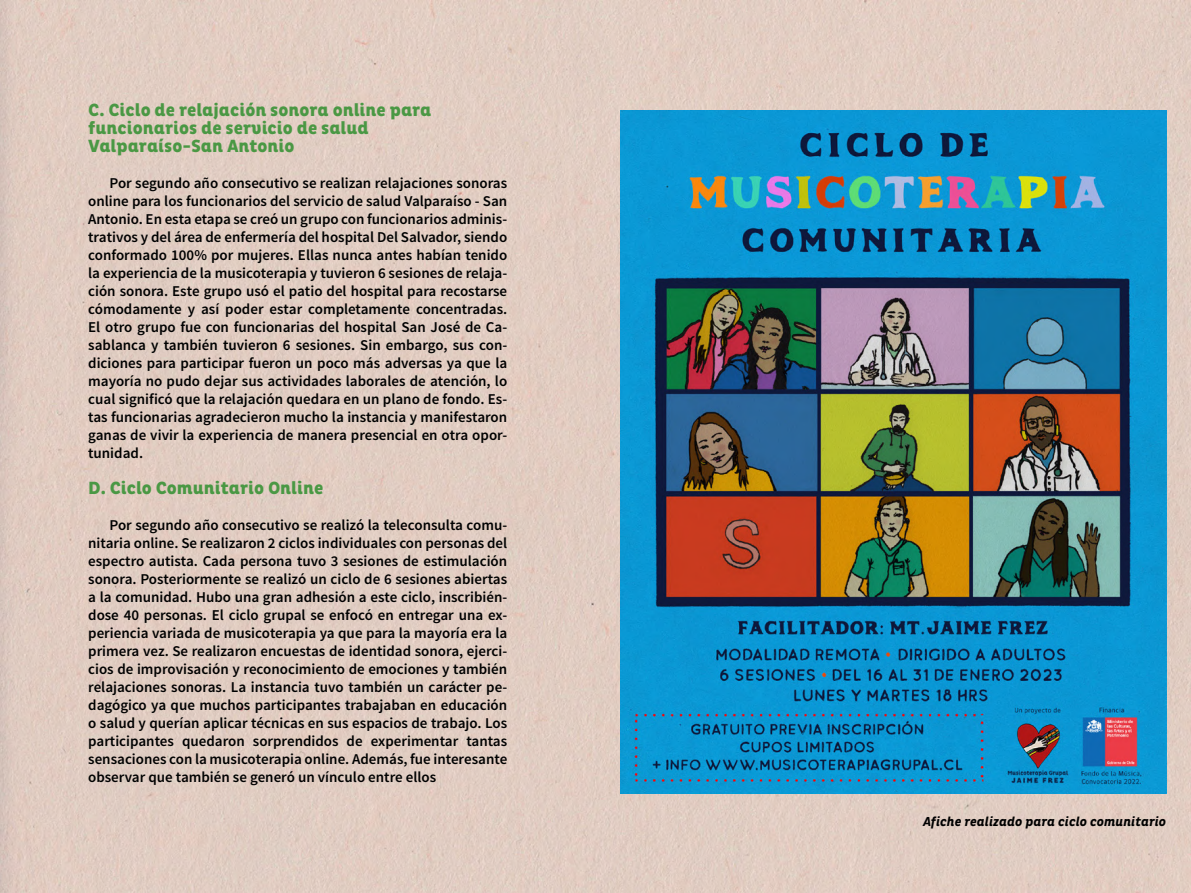
<style>
.page{position:relative;width:1191px;height:893px;background:#e1ccc1}
.page>*{position:absolute;margin:0;border:0;box-sizing:border-box;transform-origin:0 0}
.t1{font:800 18px/18px "Pluto Cond";color:#4a9844}
.t2{font:600 15px/18px "Source Sans Pro";color:#000101;text-align:justify}
.t3{font:italic 700 13.2px "Pluto Cond";color:#000}
</style>
<div class="page">
<img style="left:620px;top:111px;width:546px;height:682px">
<p class="t1" style="left:88px;top:101px;width:345px">C. Ciclo de relajación sonora online para funcionarios de servicio de salud<br>Valparaíso-San Antonio</p>
<p class="t2" style="left:88px;top:174px;width:420px;text-indent:21px">Por segundo año consecutivo se realizan relajaciones sonoras online para los funcionarios del servicio de salud Valparaíso - San Antonio. En esta etapa se creó un grupo con funcionarios adminis&shy;trativos y del área de enfermería del hospital Del Salvador, siendo conformado 100% por mujeres. Ellas nunca antes habían tenido la experiencia de la musicoterapia y tuvieron 6 sesiones de relaja&shy;ción sonora. Este grupo usó el patio del hospital para recostarse cómodamente y así poder estar completamente concentradas.<br>El otro grupo fue con funcionarias del hospital San José de Ca&shy;sablanca y también tuvieron 6 sesiones. Sin embargo, sus con&shy;diciones para participar fueron un poco más adversas ya que la mayoría no pudo dejar sus actividades laborales de atención, lo cual significó que la relajación quedara en un plano de fondo. Es&shy;tas funcionarias agradecieron mucho la instancia y manifestaron ganas de vivir la experiencia de manera presencial en otra opor&shy;tunidad.</p>
<p class="t1" style="left:88px;top:479px;width:237px">D. Ciclo Comunitario Online</p>
<p class="t2" style="left:88px;top:516px;width:420px;text-indent:21px">Por segundo año consecutivo se realizó la teleconsulta comu&shy;nitaria online. Se realizaron 2 ciclos individuales con personas del espectro autista. Cada persona tuvo 3 sesiones de estimulación sonora. Posteriormente se realizó un ciclo de 6 sesiones abiertas a la comunidad. Hubo una gran adhesión a este ciclo, inscribién&shy;dose 40 personas. El ciclo grupal se enfocó en entregar una ex&shy;periencia variada de musicoterapia ya que para la mayoría era la primera vez. Se realizaron encuestas de identidad sonora, ejerci&shy;cios de improvisación y reconocimiento de emociones y también relajaciones sonoras. La instancia tuvo también un carácter pe&shy;dagógico ya que muchos participantes trabajaban en educación o salud y querían aplicar técnicas en sus espacios de trabajo. Los participantes quedaron sorprendidos de experimentar tantas sensaciones con la musicoterapia online. Además, fue interesante observar que también se generó un vínculo entre ellos</p>
<p class="t3" style="left:923px;top:814px;width:245px">Afiche realizado para ciclo comunitario</p>
</div>
